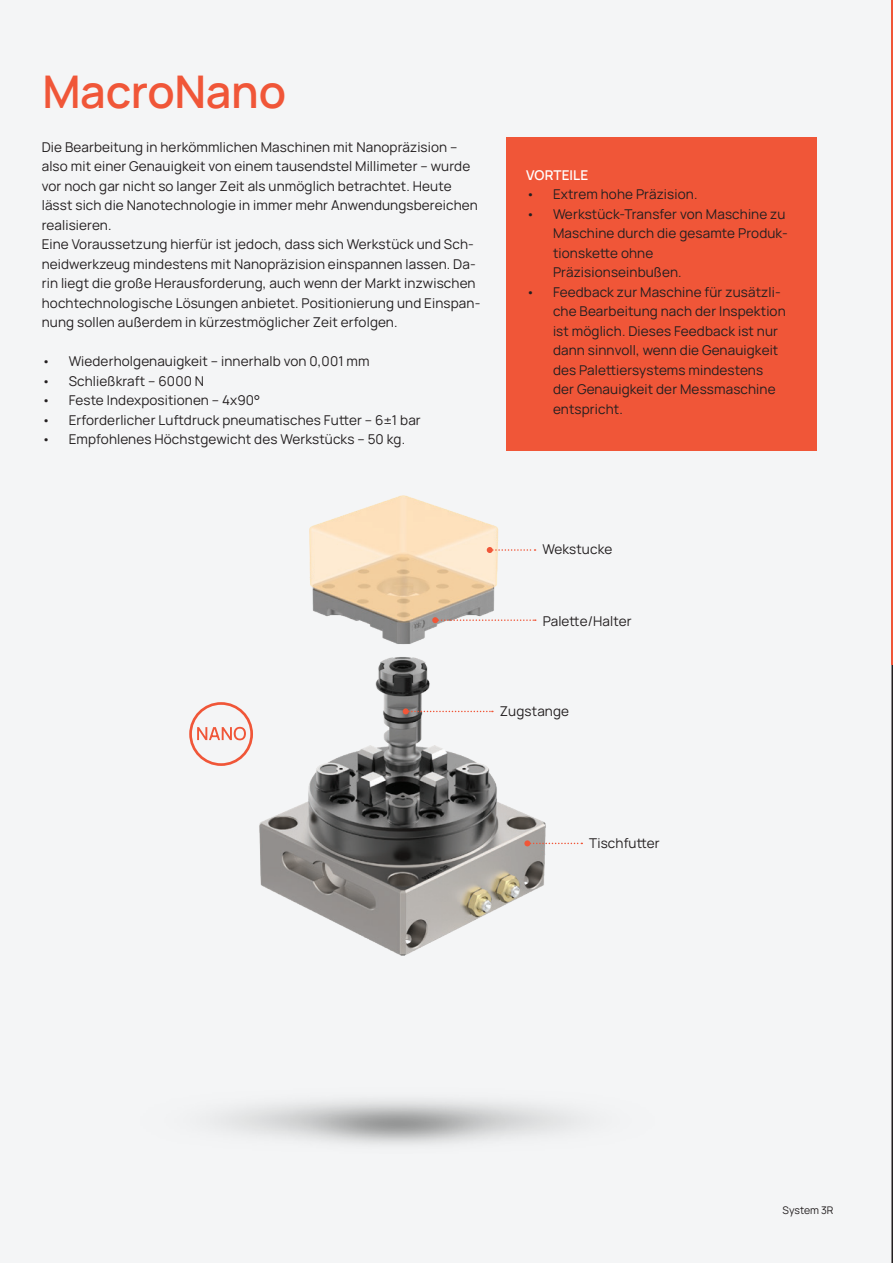
<style>
.page{position:relative;width:893px;height:1263px;background:#f4f5f6}
.page>*{position:absolute;margin:0;border:0;box-sizing:border-box;transform-origin:0 0}
.t1{font:600 45px "Manrope";letter-spacing:-.01em;color:#f05638}
.t2{font:13.5px/19.5px "Manrope";letter-spacing:.01em;color:#231f20}
.t3{font:600 13.5px "Manrope";letter-spacing:.01em;color:#fff}
.t4{font:10.5px "Manrope";letter-spacing:-.005em;color:#231f20}
</style>
<div class="page">
<div style="left:506px;top:138px;width:310px;height:313px;background:#f05638"></div>
<img style="left:0;top:1015px;width:847px;height:205px">
<img style="left:160px;top:493px;width:462px;height:463px">
<svg style="left:487px;top:547px;width:49px;height:6px"></svg>
<svg style="left:432px;top:617px;width:104px;height:6px"></svg>
<svg style="left:403px;top:708px;width:90px;height:6px"></svg>
<svg style="left:524px;top:840px;width:58px;height:6px"></svg>
<svg style="left:189px;top:702px;width:64px;height:64px"></svg>
<hr style="left:892px;top:0;width:1px;height:664px;background:#f05638">
<h1 class="t1" style="left:43px;top:55px;width:245px">MacroNano</h1>
<p class="t2" style="left:42px;top:136px;width:440px">Die Bearbeitung in herkömmlichen Maschinen mit Nanopräzision – also mit einer Genauigkeit von einem tausendstel Millimeter – wurde vor noch gar nicht so langer Zeit als unmöglich betrachtet. Heute lässt sich die Nanotechnologie in immer mehr Anwendungsbereichen realisieren.<br>Eine Voraussetzung hierfür ist jedoch, dass sich Werkstück und Sch&shy;neidwerkzeug mindestens mit Nanopräzision einspannen lassen. Da&shy;rin liegt die große Herausforderung, auch wenn der Markt inzwischen hochtechnologische Lösungen anbietet. Positionierung und Einspan&shy;nung sollen außerdem in kürzestmöglicher Zeit erfolgen.</p>
<p class="t2" style="left:42px;top:351px;width:329px">• Wiederholgenauigkeit – innerhalb von 0,001 mm</p>
<p class="t2" style="left:42px;top:370px;width:164px">• Schließkraft – 6000 N</p>
<p class="t2" style="left:42px;top:390px;width:220px">• Feste Indexpositionen – 4x90°</p>
<p class="t2" style="left:42px;top:409px;width:381px">• Erforderlicher Luftdruck pneumatisches Futter – 6±1 bar</p>
<p class="t2" style="left:42px;top:429px;width:365px">• Empfohlenes Höchstgewicht des Werkstücks – 50 kg.</p>
<p class="t3" style="left:526px;top:164px;width:64px">VORTEILE</p>
<p class="t2" style="left:526px;top:184px;width:173px">• Extrem hohe Präzision.</p>
<p class="t2" style="left:553px;top:203px;width:236px;text-indent:-27px">• Werkstück-Transfer von Maschine zu<br>Maschine durch die gesamte Produk&shy;tionskette ohne<br>Präzisionseinbußen.</p>
<p class="t2" style="left:553px;top:281px;width:234px;text-indent:-27px">• Feedback zur Maschine für zusätzli&shy;che Bearbeitung nach der Inspektion ist möglich. Dieses Feedback ist nur dann sinnvoll, wenn die Genauigkeit des Palettiersystems mindestens der Genauigkeit der Messmaschine entspricht.</p>
<p class="t2" style="left:542px;top:539px;width:71px">Wekstucke</p>
<p class="t2" style="left:543px;top:610px;width:90px">Palette/Halter</p>
<p class="t2" style="left:500px;top:701px;width:71px">Zugstange</p>
<p class="t2" style="left:589px;top:833px;width:72px">Tischfutter</p>
<p class="t4" style="left:783px;top:1202px;width:52px">System 3R</p>
</div>
